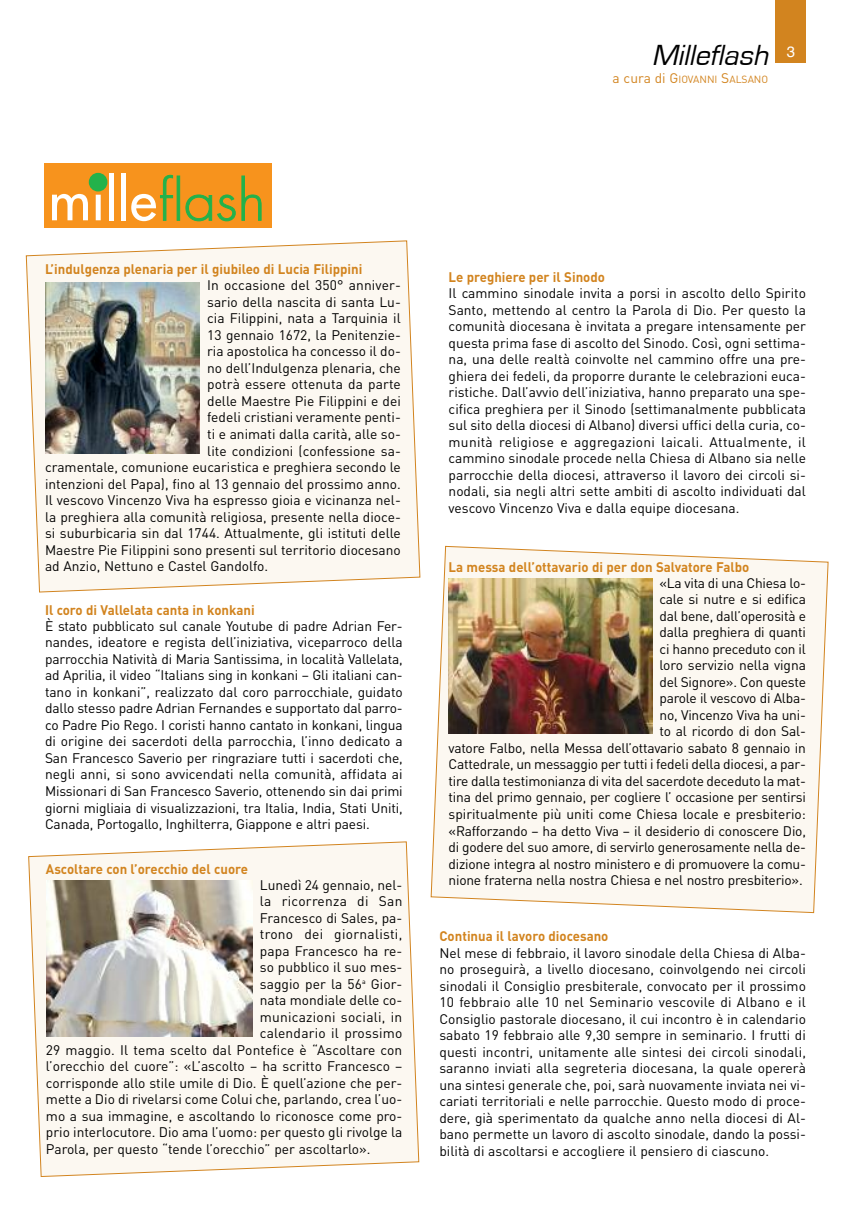
<style>
.page{position:relative;width:851px;height:1205px;background:#fff}
.page>*{position:absolute;margin:0;border:0;box-sizing:border-box;transform-origin:0 0}
.t1{font:italic 30px "Eurostile";color:#000}
.t2{font:15px "Helvetica";color:#fff}
.t3{font:13.75px/16.5px "DIN";color:#000;text-align:justify}
.t4{font:700 13.75px "DIN";color:#d2841f;scale:.96 1}
.t5{font:13.75px "DIN";letter-spacing:.02em;color:#000}
.t6{font:10.25px "DIN";color:#d2841f}
.s1{font-size:13.75px}
</style>
<div class="page">
<div style="left:775px;top:0;width:30px;height:63px;background:#d2841f"></div>
<svg style="left:26px;top:240px;width:394px;height:353px"></svg>
<div style="left:44px;top:164px;width:227px;height:64px;background:#f7931d"></div>
<svg style="left:52px;top:194px;width:36px;height:26px"></svg>
<svg style="left:95px;top:190px;width:7px;height:30px"></svg>
<div style="left:109px;top:173px;width:5px;height:47px;background:#fff"></div>
<div style="left:121px;top:173px;width:5px;height:47px;background:#fff"></div>
<div style="left:89px;top:173px;width:18px;height:18px;background:#23b24b;border-radius:50%"></div>
<svg style="left:131px;top:175px;width:131px;height:47px"></svg>
<svg style="left:430px;top:546px;width:398px;height:367px"></svg>
<img style="left:45px;top:283px;width:155px;height:170px">
<img style="left:448px;top:578px;width:204px;height:155px">
<svg style="left:28px;top:841px;width:391px;height:336px"></svg>
<img style="left:47px;top:881px;width:205px;height:155px">
<h1 class="t1" style="left:651px;top:41px;width:123px">milleflash</h1>
<p class="t6" style="left:612px;top:73px;width:157px"><span class="s1">a cura di G</span>IOVANNI <span class="s1">S</span>ALSANO</p>
<p class="t2" style="left:786px;top:45px;width:10px">3</p>
<p class="t4" style="left:45px;top:262px;width:332px">L’indulgenza plenaria per il giubileo di Lucia Filippini</p>
<p class="t3" style="left:207px;top:277px;width:195px">In occasione del 350° anniver-</p>
<p class="t3" style="left:207px;top:294px;width:195px">sario della nascita di santa Lu-</p>
<p class="t3" style="left:207px;top:310px;width:195px">cia Filippini, nata a Tarquinia il</p>
<p class="t3" style="left:207px;top:327px;width:195px">13 gennaio 1672, la Penitenzie-</p>
<p class="t3" style="left:207px;top:343px;width:195px">ria apostolica ha concesso il do-</p>
<p class="t3" style="left:207px;top:360px;width:195px">no dell’Indulgenza plenaria, che</p>
<p class="t3" style="left:207px;top:376px;width:195px">potrà essere ottenuta da parte</p>
<p class="t3" style="left:207px;top:393px;width:195px">delle Maestre Pie Filippini e dei</p>
<p class="t3" style="left:207px;top:409px;width:195px">fedeli cristiani veramente penti-</p>
<p class="t3" style="left:207px;top:426px;width:195px">ti e animati dalla carità, alle so-</p>
<p class="t3" style="left:207px;top:442px;width:195px">lite condizioni (confessione sa-</p>
<p class="t3" style="left:45px;top:459px;width:357px">cramentale, comunione eucaristica e preghiera secondo le</p>
<p class="t3" style="left:45px;top:475px;width:357px">intenzioni del Papa), fino al 13 gennaio del prossimo anno.</p>
<p class="t3" style="left:45px;top:492px;width:357px">Il vescovo Vincenzo Viva ha espresso gioia e vicinanza nel-</p>
<p class="t3" style="left:45px;top:508px;width:357px">la preghiera alla comunità religiosa, presente nella dioce-</p>
<p class="t3" style="left:45px;top:525px;width:357px">si suburbicaria sin dal 1744. Attualmente, gli istituti delle</p>
<p class="t3" style="left:45px;top:541px;width:357px">Maestre Pie Filippini sono presenti sul territorio diocesano</p>
<p class="t3" style="left:45px;top:558px;width:225px">ad Anzio, Nettuno e Castel Gandolfo.</p>
<p class="t4" style="left:45px;top:602px;width:220px">Il coro di Vallelata canta in konkani</p>
<p class="t3" style="left:45px;top:618px;width:359px">È stato pubblicato sul canale Youtube di padre Adrian Fer&shy;nandes, ideatore e regista dell’iniziativa, viceparroco della parrocchia Natività di Maria Santissima, in località Vallelata, ad Aprilia, il video “Italians sing in konkani – Gli italiani can&shy;tano in konkani”, realizzato dal coro parrocchiale, guidato dallo stesso padre Adrian Fernandes e supportato dal parro&shy;co Padre Pio Rego. I coristi hanno cantato in konkani, lingua di origine dei sacerdoti della parrocchia, l’inno dedicato a San Francesco Saverio per ringraziare tutti i sacerdoti che, negli anni, si sono avvicendati nella comunità, affidata ai Missionari di San Francesco Saverio, ottenendo sin dai primi giorni migliaia di visualizzazioni, tra Italia, India, Stati Uniti, Canada, Portogallo, Inghilterra, Giappone e altri paesi.</p>
<p class="t4" style="left:46px;top:861px;width:212px">Ascoltare con l’orecchio del cuore</p>
<p class="t3" style="left:260px;top:877px;width:144px">Lunedì 24 gennaio, nel-</p>
<p class="t5" style="left:260px;top:893px;width:144px">la ricorrenza di San</p>
<p class="t3" style="left:260px;top:910px;width:144px">Francesco di Sales, pa-</p>
<p class="t5" style="left:260px;top:926px;width:144px">trono dei giornalisti,</p>
<p class="t3" style="left:260px;top:943px;width:144px">papa Francesco ha re-</p>
<p class="t3" style="left:260px;top:959px;width:144px">so pubblico il suo mes-</p>
<p class="t3" style="left:260px;top:976px;width:144px">saggio per la 56<sup>a</sup> Gior-</p>
<p class="t3" style="left:260px;top:992px;width:144px">nata mondiale delle co-</p>
<p class="t5" style="left:260px;top:1009px;width:144px">municazioni sociali, in</p>
<p class="t3" style="left:260px;top:1025px;width:144px">calendario il prossimo</p>
<p class="t3" style="left:46px;top:1042px;width:358px">29 maggio. Il tema scelto dal Pontefice è “Ascoltare con</p>
<p class="t3" style="left:46px;top:1058px;width:358px">l’orecchio del cuore”: «L’ascolto – ha scritto Francesco –</p>
<p class="t3" style="left:46px;top:1075px;width:358px">corrisponde allo stile umile di Dio. È quell’azione che per-</p>
<p class="t3" style="left:46px;top:1091px;width:358px">mette a Dio di rivelarsi come Colui che, parlando, crea l’uo-</p>
<p class="t3" style="left:46px;top:1108px;width:358px">mo a sua immagine, e ascoltando lo riconosce come pro-</p>
<p class="t3" style="left:46px;top:1124px;width:358px">prio interlocutore. Dio ama l’uomo: per questo gli rivolge la</p>
<p class="t3" style="left:46px;top:1141px;width:326px">Parola, per questo “tende l’orecchio” per ascoltarlo».</p>
<p class="t4" style="left:448px;top:269px;width:164px">Le preghiere per il Sinodo</p>
<p class="t3" style="left:448px;top:285px;width:359px">Il cammino sinodale invita a porsi in ascolto dello Spirito Santo, mettendo al centro la Parola di Dio. Per questo la comunità diocesana è invitata a pregare intensamente per questa prima fase di ascolto del Sinodo. Così, ogni settima&shy;na, una delle realtà coinvolte nel cammino offre una pre&shy;ghiera dei fedeli, da proporre durante le celebrazioni euca&shy;ristiche. Dall’avvio dell’iniziativa, hanno preparato una spe&shy;cifica preghiera per il Sinodo (settimanalmente pubblicata sul sito della diocesi di Albano) diversi uffici della curia, co&shy;munità religiose e aggregazioni laicali. Attualmente, il cammino sinodale procede nella Chiesa di Albano sia nelle parrocchie della diocesi, attraverso il lavoro dei circoli si&shy;nodali, sia negli altri sette ambiti di ascolto individuati dal vescovo Vincenzo Viva e dalla equipe diocesana.</p>
<p class="t4" style="left:448px;top:559px;width:315px">La messa dell’ottavario di per don Salvatore Falbo</p>
<p class="t3" style="left:448px;top:575px;width:359px;text-align:right">«La vita di una Chiesa lo-<br>cale si nutre e si edifica<br>dal bene, dall’operosità e<br>dalla preghiera di quanti<br>ci hanno preceduto con il<br>loro servizio nella vigna<br>del Signore». Con queste<br>parole il vescovo di Alba-<br>no, Vincenzo Viva ha uni-<br>to al ricordo di don Sal-<br>vatore Falbo, nella Messa dell’ottavario sabato 8 gennaio in Cattedrale, un messaggio per tutti i fedeli della diocesi, a par&shy;tire dalla testimonianza di vita del sacerdote deceduto la mat&shy;tina del primo gennaio, per cogliere l’ occasione per sentirsi spiritualmente più uniti come Chiesa locale e presbiterio: «Rafforzando – ha detto Viva – il desiderio di conoscere Dio, di godere del suo amore, di servirlo generosamente nella de&shy;dizione integra al nostro ministero e di promuovere la comu&shy;nione fraterna nella nostra Chiesa e nel nostro presbiterio».</p>
<p class="t4" style="left:439px;top:928px;width:177px">Continua il lavoro diocesano</p>
<p class="t3" style="left:439px;top:944px;width:368px">Nel mese di febbraio, il lavoro sinodale della Chiesa di Alba&shy;no proseguirà, a livello diocesano, coinvolgendo nei circoli sinodali il Consiglio presbiterale, convocato per il prossimo 10 febbraio alle 10 nel Seminario vescovile di Albano e il Consiglio pastorale diocesano, il cui incontro è in calendario sabato 19 febbraio alle 9,30 sempre in seminario. I frutti di questi incontri, unitamente alle sintesi dei circoli sinodali, saranno inviati alla segreteria diocesana, la quale opererà una sintesi generale che, poi, sarà nuovamente inviata nei vi&shy;cariati territoriali e nelle parrocchie. Questo modo di proce&shy;dere, già sperimentato da qualche anno nella diocesi di Al&shy;bano permette un lavoro di ascolto sinodale, dando la possi&shy;bilità di ascoltarsi e accogliere il pensiero di ciascuno.</p>
</div>
